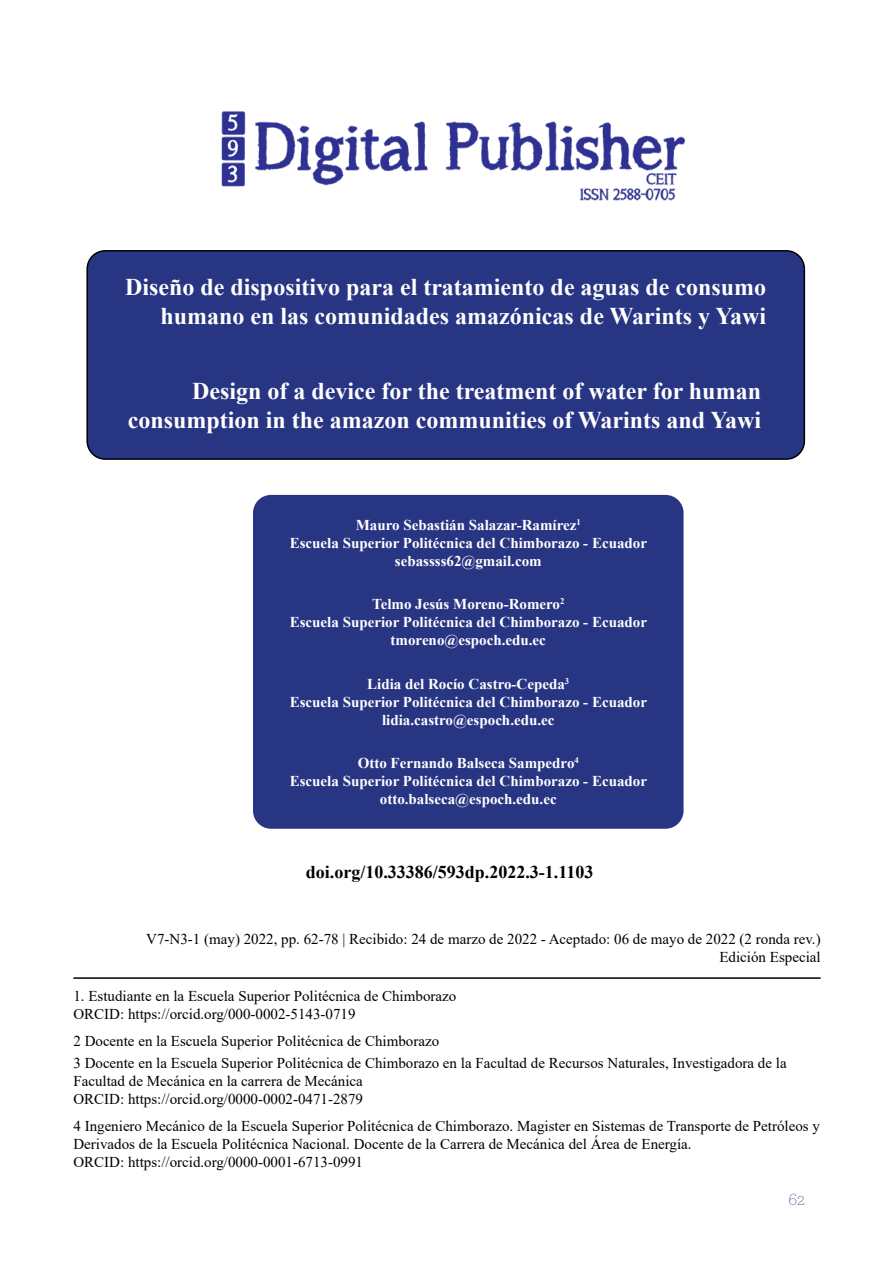
<style>
.page{position:relative;width:893px;height:1263px;background:#fff}
.page>*{position:absolute;margin:0;border:0;box-sizing:border-box;transform-origin:0 0}
.t1{font:700 24px/28.8px "Times New Roman";color:#fff;text-align:right}
.t2{font:700 18px "Times New Roman";color:#000}
.t3{font:200 18px "Archer";color:#283583}
.t4{font:15px/18px "Times New Roman";color:#000}
.t5{font:700 15px/18px "Times New Roman";color:#fff;text-align:center}
</style>
<div class="page">
<div style="left:87px;top:251px;width:717px;height:208px;background:#283583;border-radius:18px"></div>
<div style="left:86px;top:250px;width:719px;height:210px;border:2px solid #000;border-radius:18px"></div>
<img style="left:221px;top:111px;width:465px;height:90px">
<div style="left:253px;top:495px;width:431px;height:334px;background:#283583;border-radius:18px"></div>
<hr style="left:73px;top:977px;width:748px;height:2px;background:#000">
<h1 class="t1" style="left:125px;top:272px;width:642px">Diseño de dispositivo para el tratamiento de aguas de consumo humano en las comunidades amazónicas de Warints y Yawi</h1>
<h1 class="t1" style="left:128px;top:376px;width:635px">Design of a device for the treatment of water for human consumption in the amazon communities of Warints and Yawi</h1>
<p class="t5" style="left:290px;top:515px;width:359px">Mauro Sebastián Salazar-Ramírez<sup>1<br></sup>Escuela Superior Politécnica del Chimborazo - Ecuador sebassss62@gmail.com</p>
<p class="t5" style="left:290px;top:595px;width:359px">Telmo Jesús Moreno-Romero<sup>2<br></sup>Escuela Superior Politécnica del Chimborazo - Ecuador tmoreno@espoch.edu.ec</p>
<p class="t5" style="left:290px;top:674px;width:359px">Lidia del Rocío Castro-Cepeda<sup>3<br></sup>Escuela Superior Politécnica del Chimborazo - Ecuador lidia.castro@espoch.edu.ec</p>
<p class="t5" style="left:290px;top:754px;width:359px">Otto Fernando Balseca Sampedro<sup>4<br></sup>Escuela Superior Politécnica del Chimborazo - Ecuador otto.balseca@espoch.edu.ec</p>
<p class="t2" style="left:306px;top:859px;width:289px">doi.org/10.33386/593dp.2022.3-1.1103</p>
<p class="t4" style="left:146px;top:929px;width:676px;text-align:right">V7-N3-1 (may) 2022, pp. 62-78 | Recibido: 24 de marzo de 2022 - Aceptado: 06 de mayo de 2022 (2 ronda rev.)<br>Edición Especial</p>
<p class="t4" style="left:73px;top:987px;width:384px">1. Estudiante en la Escuela Superior Politécnica de Chimborazo<br>ORCID: https://orcid.org/000-0002-5143-0719</p>
<p class="t4" style="left:73px;top:1029px;width:715px;line-height:22.2px">2 Docente en la Escuela Superior Politécnica de Chimborazo<br>3 Docente en la Escuela Superior Politécnica de Chimborazo en la Facultad de Recursos Naturales, Investigadora de la</p>
<p class="t4" style="left:73px;top:1071px;width:291px">Facultad de Mecánica en la carrera de Mecánica<br>ORCID: https://orcid.org/0000-0002-0471-2879</p>
<p class="t4" style="left:73px;top:1116px;width:748px">4 Ingeniero Mecánico de la Escuela Superior Politécnica de Chimborazo. Magister en Sistemas de Transporte de Petróleos y<br>Derivados de la Escuela Politécnica Nacional. Docente de la Carrera de Mecánica del Área de Energía.<br>ORCID: https://orcid.org/0000-0001-6713-0991</p>
<p class="t3" style="left:788px;top:1188px;width:18px">62</p>
</div>
